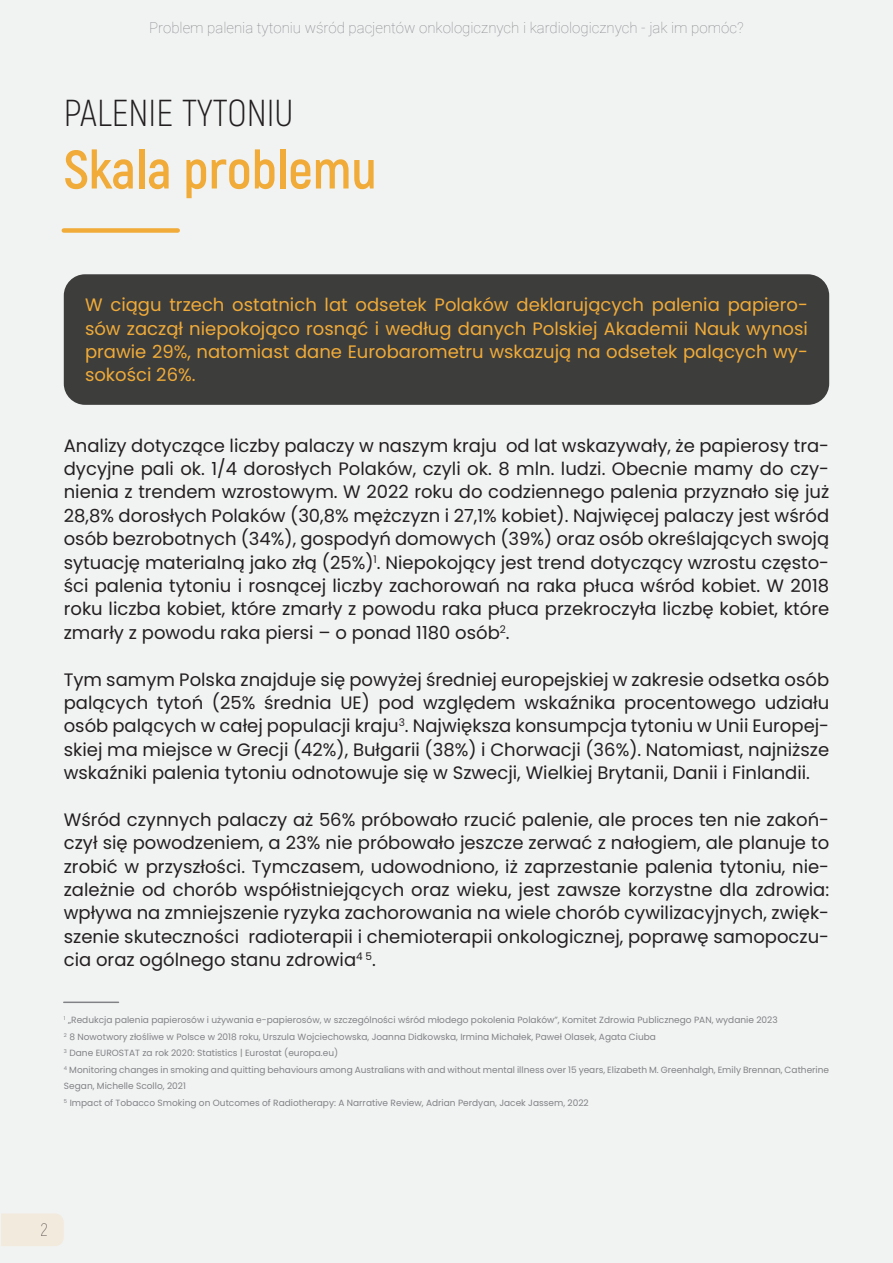
<style>
.page{position:relative;width:893px;height:1263px;background:#f1f3f3}
.page>*{position:absolute;margin:0;border:0;box-sizing:border-box;transform-origin:0 0}
.t1{font:700 54px "Akrobat";color:#f0ab38}
.t2{font:300 37.5px "Akrobat";color:#231f20}
.t3{font:18px/23.4px "Poppins";color:#231f20;text-align:justify}
.t4{font:18px/23.4px "Poppins";color:#f0ab38;text-align:justify}
.t5{font:100 18px "Akrobat";color:#231f20}
.t6{font:100 15px "Roboto";color:#808285}
.t7{font:9px/16.5px "Poppins";color:#808285}
</style>
<div class="page">
<div style="left:64px;top:274px;width:765px;height:131px;background:#3d3d3c;border-radius:21px"></div>
<div style="left:64px;top:228px;width:114px;height:5px;background:#f0ab38"></div>
<hr style="left:64px;top:1001px;width:55px;height:2px;background:#808285">
<div style="left:1px;top:1213px;width:63px;height:33px;background:#f3eade"></div>
<p class="t6" style="left:149px;top:17px;width:596px">Problem palenia tytoniu wśród pacjentów onkologicznych i kardiologicznych - jak im pomóc?</p>
<p class="t2" style="left:64px;top:91px;width:231px">PALENIE TYTONIU</p>
<p class="t1" style="left:64px;top:136px;width:314px">Skala problemu</p>
<p class="t4" style="left:85px;top:293px;width:724px">W ciągu trzech ostatnich lat odsetek Polaków deklarujących palenia papiero&shy;sów zaczął niepokojąco rosnąć i według danych Polskiej Akademii Nauk wynosi prawie 29%, natomiast dane Eurobarometru wskazują na odsetek palących wy&shy;sokości 26%.</p>
<p class="t3" style="left:64px;top:434px;width:767px">Analizy dotyczące liczby palaczy w naszym kraju od lat wskazywały, że papierosy tra&shy;dycyjne pali ok. 1/4 dorosłych Polaków, czyli ok. 8 mln. ludzi. Obecnie mamy do czy&shy;nienia z trendem wzrostowym. W 2022 roku do codziennego palenia przyznało się już 28,8% dorosłych Polaków (30,8% mężczyzn i 27,1% kobiet). Najwięcej palaczy jest wśród osób bezrobotnych (34%), gospodyń domowych (39%) oraz osób określających swoją sytuację materialną jako złą (25%)<sup>1</sup>. Niepokojący jest trend dotyczący wzrostu często&shy;ści palenia tytoniu i rosnącej liczby zachorowań na raka płuca wśród kobiet. W 2018 roku liczba kobiet, które zmarły z powodu raka płuca przekroczyła liczbę kobiet, które zmarły z powodu raka piersi – o ponad 1180 osób<sup>2</sup>.</p>
<p class="t3" style="left:64px;top:668px;width:767px">Tym samym Polska znajduje się powyżej średniej europejskiej w zakresie odsetka osób palących tytoń (25% średnia UE) pod względem wskaźnika procentowego udziału osób palących w całej populacji kraju<sup>3</sup>. Największa konsumpcja tytoniu w Unii Europej&shy;skiej ma miejsce w Grecji (42%), Bułgarii (38%) i Chorwacji (36%). Natomiast, najniższe wskaźniki palenia tytoniu odnotowuje się w Szwecji, Wielkiej Brytanii, Danii i Finlandii.</p>
<p class="t3" style="left:64px;top:808px;width:767px">Wśród czynnych palaczy aż 56% próbowało rzucić palenie, ale proces ten nie zakoń&shy;czył się powodzeniem, a 23% nie próbowało jeszcze zerwać z nałogiem, ale planuje to zrobić w przyszłości. Tymczasem, udowodniono, iż zaprzestanie palenia tytoniu, nie&shy;zależnie od chorób współistniejących oraz wieku, jest zawsze korzystne dla zdrowia: wpływa na zmniejszenie ryzyka zachorowania na wiele chorób cywilizacyjnych, zwięk&shy;szenie skuteczności radioterapii i chemioterapii onkologicznej, poprawę samopoczu&shy;cia oraz ogólnego stanu zdrowia<sup>4</sup> <sup>5</sup>.</p>
<p class="t7" style="left:64px;top:1012px;width:715px"><sup>1</sup> „Redukcja palenia papierosów i używania e-papierosów, w szczególności wśród młodego pokolenia Polaków”, Komitet Zdrowia Publicznego PAN, wydanie 2023</p>
<p class="t7" style="left:64px;top:1028px;width:594px"><sup>2</sup> 8 Nowotwory złośliwe w Polsce w 2018 roku, Urszula Wojciechowska, Joanna Didkowska, Irmina Michałek, Paweł Olasek, Agata Ciuba</p>
<p class="t7" style="left:64px;top:1045px;width:276px"><sup>3</sup> Dane EUROSTAT za rok 2020: Statistics | Eurostat (europa.eu)</p>
<p class="t7" style="left:64px;top:1061px;width:767px"><sup>4</sup> Monitoring changes in smoking and quitting behaviours among Australians with and without mental illness over 15 years, Elizabeth M. Greenhalgh, Emily Brennan, Catherine<br>Segan, Michelle Scollo, 2021</p>
<p class="t7" style="left:64px;top:1094px;width:526px"><sup>5</sup> Impact of Tobacco Smoking on Outcomes of Radiotherapy: A Narrative Review, Adrian Perdyan, Jacek Jassem, 2022</p>
<p class="t5" style="left:41px;top:1219px;width:8px">2</p>
</div>
